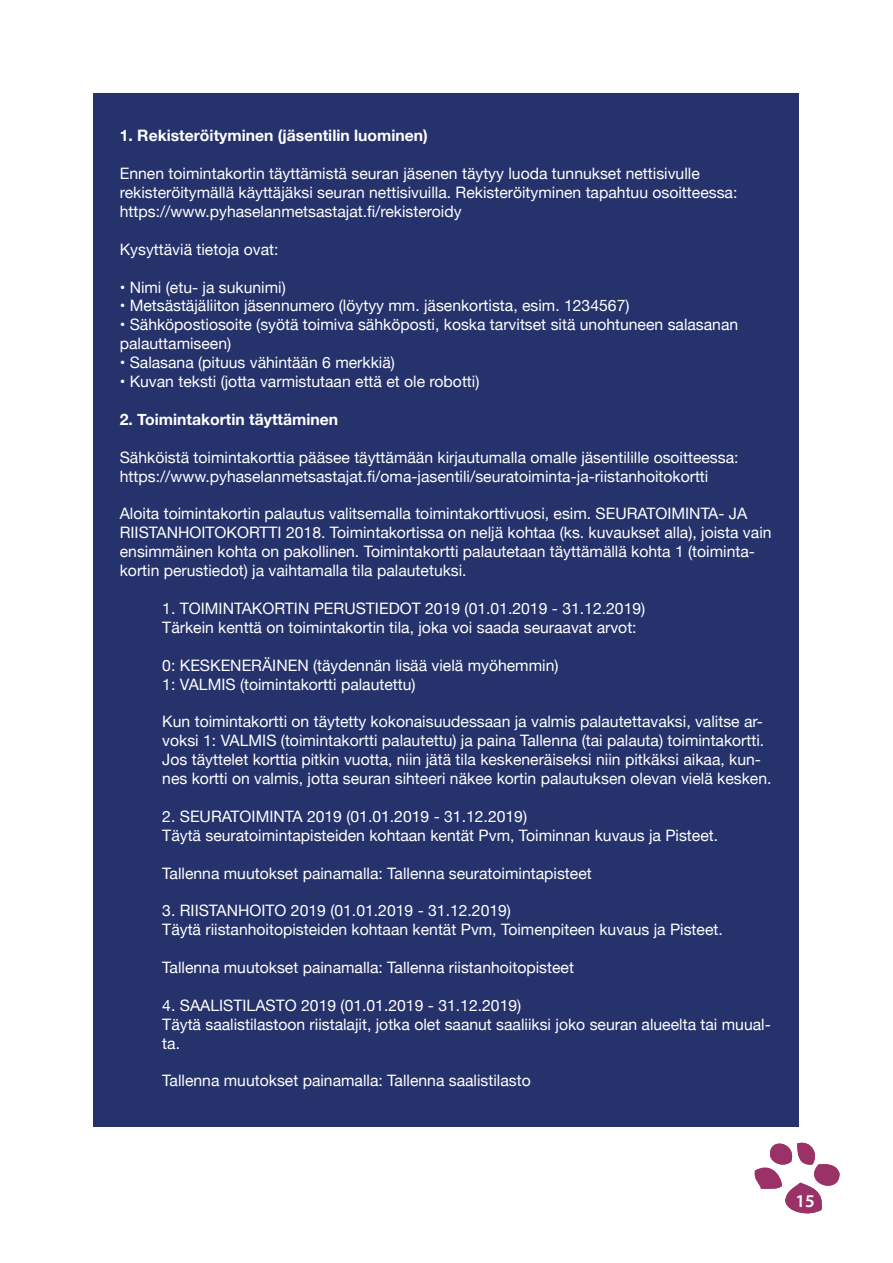
<style>
.page{position:relative;width:893px;height:1263px;background:#fff}
.page>*{position:absolute;margin:0;border:0;box-sizing:border-box;transform-origin:0 0}
.t1{font:600 18px "Myriad Pro";color:#fff}
.t2{font:15.75px/18.9px "Helvetica Neue";color:#fff}
.t3{font:700 15.75px "Helvetica Neue";color:#fff}
</style>
<div class="page">
<svg style="left:754px;top:1142px;width:86px;height:72px"></svg>
<div style="left:94px;top:94px;width:705px;height:1033px;background:#26326c"></div>
<p class="t3" style="left:120px;top:123px;width:310px">1. Rekisteröityminen (jäsentilin luominen)</p>
<p class="t2" style="left:120px;top:165px;width:619px">Ennen toimintakortin täyttämistä seuran jäsenen täytyy luoda tunnukset nettisivulle rekisteröitymällä käyttäjäksi seuran nettisivuilla. Rekisteröityminen tapahtuu osoitteessa: https://www.pyhaselanmetsastajat.fi/rekisteroidy</p>
<p class="t2" style="left:120px;top:241px;width:160px">Kysyttäviä tietoja ovat:</p>
<p class="t2" style="left:120px;top:278px;width:167px">• Nimi (etu- ja sukunimi)</p>
<p class="t2" style="left:120px;top:297px;width:511px">• Metsästäjäliiton jäsennumero (löytyy mm. jäsenkortista, esim. 1234567)</p>
<p class="t2" style="left:120px;top:316px;width:620px">• Sähköpostiosoite (syötä toimiva sähköposti, koska tarvitset sitä unohtuneen salasanan palauttamiseen)</p>
<p class="t2" style="left:120px;top:354px;width:277px">• Salasana (pituus vähintään 6 merkkiä)</p>
<p class="t2" style="left:120px;top:373px;width:361px">• Kuvan teksti (jotta varmistutaan että et ole robotti)</p>
<p class="t3" style="left:120px;top:407px;width:220px">2. Toimintakortin täyttäminen</p>
<p class="t2" style="left:120px;top:448px;width:620px">Sähköistä toimintakorttia pääsee täyttämään kirjautumalla omalle jäsentilille osoitteessa: https://www.pyhaselanmetsastajat.fi/oma-jasentili/seuratoiminta-ja-riistanhoitokortti</p>
<p class="t2" style="left:120px;top:505px;width:653px">Aloita toimintakortin palautus valitsemalla toimintakorttivuosi, esim. SEURATOIMINTA- JA RIISTANHOITOKORTTI 2018. Toimintakortissa on neljä kohtaa (ks. kuvaukset alla), joista vain ensimmäinen kohta on pakollinen. Toimintakortti palautetaan täyttämällä kohta 1 (toiminta&shy;kortin perustiedot) ja vaihtamalla tila palautetuksi.</p>
<p class="t2" style="left:162px;top:600px;width:484px">1. TOIMINTAKORTIN PERUSTIEDOT 2019 (01.01.2019 - 31.12.2019)<br>Tärkein kenttä on toimintakortin tila, joka voi saada seuraavat arvot:</p>
<p class="t2" style="left:162px;top:656px;width:398px">0: KESKENERÄINEN (täydennän lisää vielä myöhemmin)<br>1: VALMIS (toimintakortti palautettu)</p>
<p class="t2" style="left:162px;top:713px;width:611px">Kun toimintakortti on täytetty kokonaisuudessaan ja valmis palautettavaksi, valitse ar&shy;voksi 1: VALMIS (toimintakortti palautettu) ja paina Tallenna (tai palauta) toimintakortti.<br>Jos täyttelet korttia pitkin vuotta, niin jätä tila keskeneräiseksi niin pitkäksi aikaa, kun&shy;nes kortti on valmis, jotta seuran sihteeri näkee kortin palautuksen olevan vielä kesken.</p>
<p class="t2" style="left:162px;top:808px;width:557px">2. SEURATOIMINTA 2019 (01.01.2019 - 31.12.2019)<br>Täytä seuratoimintapisteiden kohtaan kentät Pvm, Toiminnan kuvaus ja Pisteet.</p>
<p class="t2" style="left:162px;top:864px;width:431px">Tallenna muutokset painamalla: Tallenna seuratoimintapisteet</p>
<p class="t2" style="left:162px;top:902px;width:562px">3. RIISTANHOITO 2019 (01.01.2019 - 31.12.2019)<br>Täytä riistanhoitopisteiden kohtaan kentät Pvm, Toimenpiteen kuvaus ja Pisteet.</p>
<p class="t2" style="left:162px;top:959px;width:413px">Tallenna muutokset painamalla: Tallenna riistanhoitopisteet</p>
<p class="t2" style="left:162px;top:997px;width:610px">4. SAALISTILASTO 2019 (01.01.2019 - 31.12.2019)<br>Täytä saalistilastoon riistalajit, jotka olet saanut saaliiksi joko seuran alueelta tai muual&shy;ta.</p>
<p class="t2" style="left:162px;top:1072px;width:370px">Tallenna muutokset painamalla: Tallenna saalistilasto</p>
<p class="t1" style="left:796px;top:1189px;width:21px">15</p>
</div>
